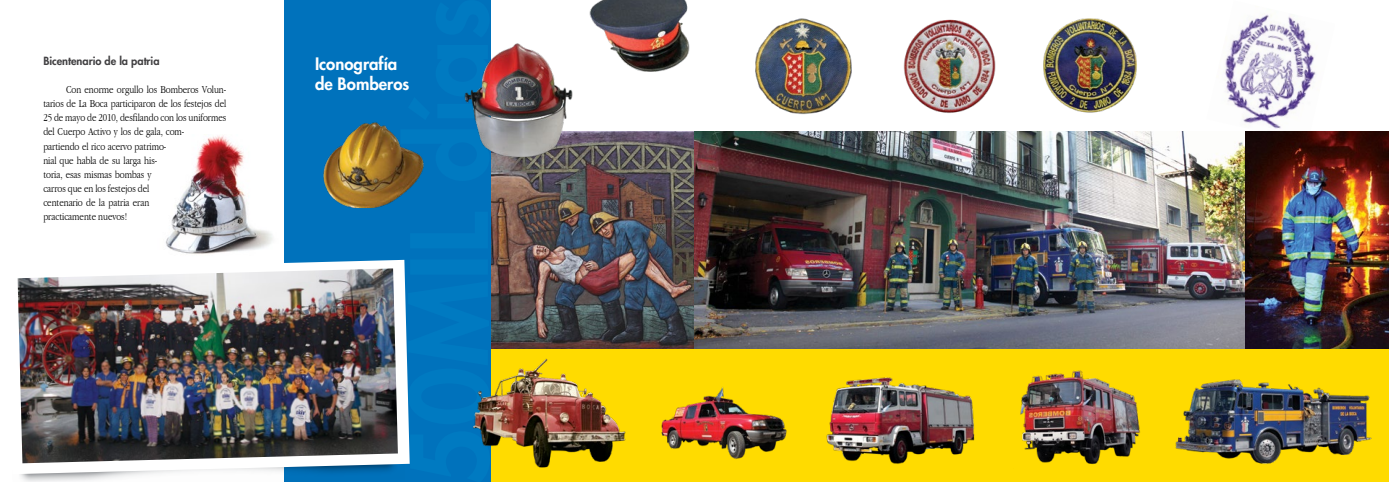
<style>
.page{position:relative;width:1389px;height:482px;background:#fff}
.page>*{position:absolute;margin:0;border:0;box-sizing:border-box;transform-origin:0 0}
.t1{font:800 16.7px/20.1px "Futura";color:#fff}
.t2{font:300 condensed 11px/14px "Garamond";letter-spacing:-.005em;color:#000}
.t3{font:800 11px "Futura";letter-spacing:-.005em;color:#414042}
</style>
<div class="page">
<div style="left:469px;top:340px;width:920px;height:142px;background:#ffdb00"></div>
<img style="left:490px;top:131px;width:204px;height:218px">
<img style="left:694px;top:131px;width:695px;height:218px">
<img style="left:165px;top:135px;width:108px;height:119px">
<div style="left:284px;top:0;width:206px;height:482px;background:#0072bc"></div>
<img style="left:826px;top:377px;width:149px;height:87px">
<img style="left:661px;top:387px;width:126px;height:72px">
<img style="left:1020px;top:371px;width:120px;height:93px">
<img style="left:1175px;top:379px;width:197px;height:85px">
<img style="left:20px;top:474px;width:128px;height:8px">
<svg style="left:17px;top:260px;width:393px;height:214px"></svg>
<img style="left:18px;top:268px;width:380px;height:195px">
<img style="left:1043px;top:18px;width:94px;height:95px">
<img style="left:755px;top:18px;width:97px;height:97px">
<img style="left:323px;top:122px;width:101px;height:86px">
<img style="left:589px;top:0;width:101px;height:72px">
<img style="left:903px;top:19px;width:93px;height:94px">
<img style="left:464px;top:40px;width:111px;height:117px">
<img style="left:473px;top:355px;width:153px;height:119px">
<img style="left:1206px;top:14px;width:129px;height:128px">
<p class="t3" style="left:43px;top:54px;width:118px">Bicentenario de la patria</p>
<p class="t2" style="left:43px;top:83px;width:185px;text-indent:23px">Con enorme orgullo los Bomberos Volun&shy;tarios de La Boca participaron de los festejos del 25 de mayo de 2010, desfilando con los uniformes del Cuerpo Activo y los de gala, com-<br>partiendo el rico acervo patrimo-<br>nial que habla de su larga his-<br>toria, esas mismas bombas y<br>carros que en los festejos del<br>centenario de la patria eran<br>practicamente nuevos!</p>
<h1 class="t1" style="left:315px;top:54px;width:96px">Iconografía de Bomberos</h1>
</div>
